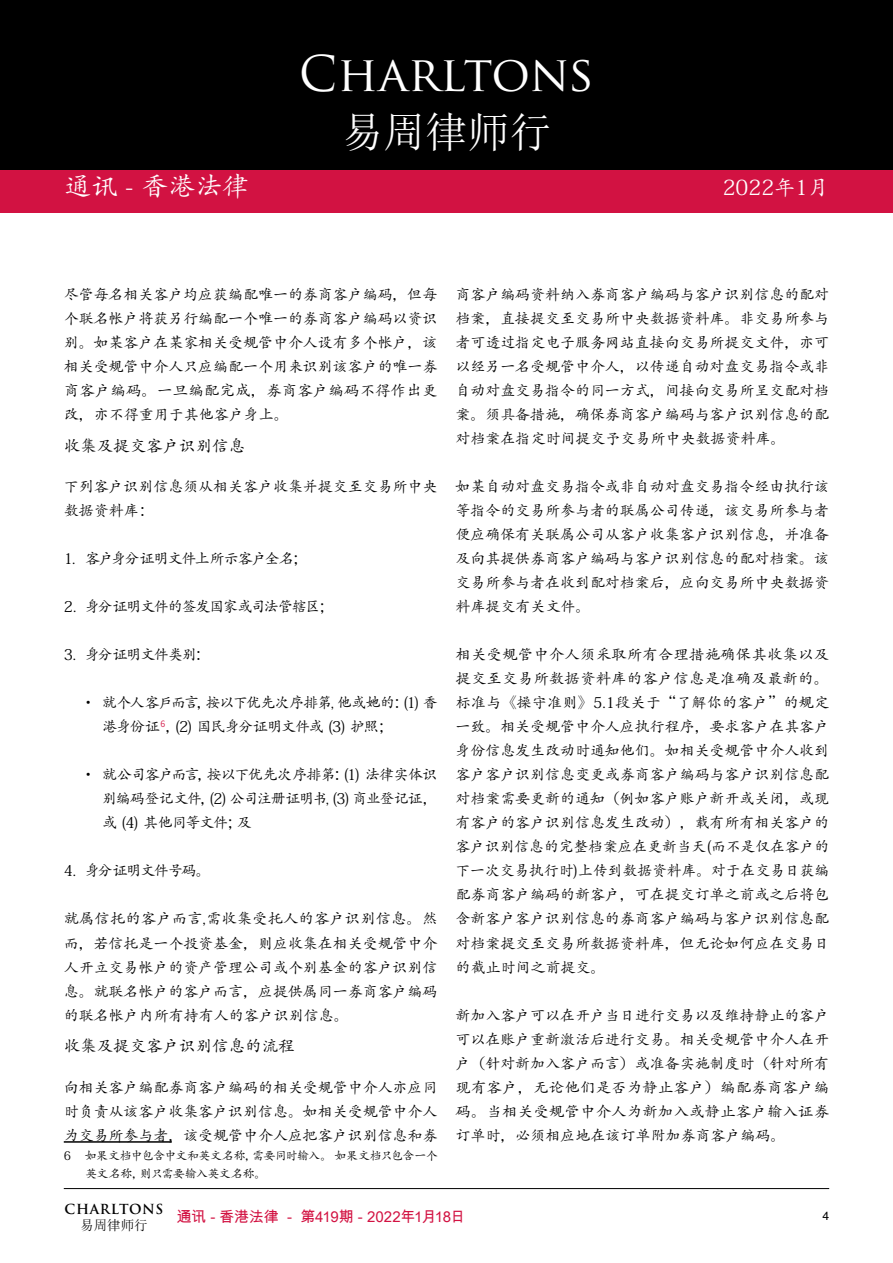
<style>
.page{position:relative;width:893px;height:1263px;background:#fff}
.page>*{position:absolute;margin:0;border:0;box-sizing:border-box;transform-origin:0 0}
.t1{font:48px "Trajan Pro";color:#fff}
.t2{font:42px "Sim Sun";color:#fff}
.t3{font:27px "Adobe Kaiti Std";color:#fff}
.t4{font:21px "Adobe Kaiti Std";color:#fff}
.t5{font:16.5px "Adobe Kaiti Std";color:#000}
.t6{font:15px/24px "Adobe Kaiti Std";color:#000;text-align:justify}
.t7{font:15px/24px "Adobe Kaiti Std";letter-spacing:-.07em;color:#000}
.t8{font:15px "Adobe Kaiti Std";letter-spacing:-.075em;color:#000}
.t9{font:15px "Arial Unicode MS";letter-spacing:-.03em;color:#d21242}
.t10{font:15px "Adobe Kaiti Std";letter-spacing:-.09em;color:#000}
.t11{font:15px "Adobe Kaiti Std";letter-spacing:-.085em;color:#000}
.t12{font:700 13.5px "Trajan Pro";letter-spacing:.05em;color:#000}
.t13{font:13.5px "Sim Sun";color:#000}
.t14{font:12px/18px "Adobe Kaiti Std";letter-spacing:-.05em;color:#000}
.t15{font:12px "Helvetica";color:#000}
</style>
<div class="page">
<hr style="left:64px;top:1188px;width:765px;height:1px;background:#000">
<div style="left:0;top:0;width:893px;height:170px;background:#000"></div>
<div style="left:0;top:170px;width:893px;height:37px;background:#d21242"></div>
<div style="left:0;top:202px;width:893px;height:11px;background:#d21242"></div>
<hr style="left:64px;top:1141px;width:108px;height:2px;background:#000">
<h1 class="t1" style="left:299px;top:43px;width:297px">CHARLTONS</h1>
<h2 class="t2" style="left:341px;top:111px;width:212px">易周律师行</h2>
<h3 class="t3" style="left:64px;top:170px;width:187px">通讯 - 香港法律</h3>
<h3 class="t4" style="left:723px;top:174px;width:108px">2022年1月</h3>
<p class="t6" style="left:64px;top:283px;width:375px">尽管每名相关客户均应获编配唯一的券商客户编码，但每个联名帐户将获另行编配一个唯一的券商客户编码以资识别。如某客户在某家相关受规管中介人设有多个帐户，该相关受规管中介人只应编配一个用来识别该客户的唯一券商客户编码。一旦编配完成，券商客户编码不得作出更改，亦不得重用于其他客户身上。</p>
<p class="t5" style="left:64px;top:436px;width:183px">收集及提交客户识别信息</p>
<p class="t6" style="left:64px;top:475px;width:375px">下列客户识别信息须从相关客户收集并提交至交易所中央数据资料库：</p>
<p class="t8" style="left:64px;top:550px;width:245px">1. 客户身分证明文件上所示客户全名；</p>
<p class="t10" style="left:64px;top:598px;width:271px">2. 身分证明文件的签发国家或司法管辖区；</p>
<p class="t8" style="left:64px;top:646px;width:148px">3. 身分证明文件类别：</p>
<p class="t7" style="left:102px;top:691px;width:337px;text-indent:-21px">• 就个人客戶而言，按以下优先次序排第, 他或她的：(1) 香港身份证<sup>6</sup>，(2) 国民身分证明文件或 (3) 护照；</p>
<p class="t6" style="left:102px;top:763px;width:337px;text-indent:-21px">• 就公司客户而言，按以下优先次序排第：(1) 法律实体识别编码登记文件，(2) 公司注册证明书, (3) 商业登记证，或 (4) 其他同等文件；及</p>
<p class="t11" style="left:64px;top:862px;width:149px">4. 身分证明文件号码。</p>
<p class="t6" style="left:64px;top:907px;width:375px">就属信托的客户而言,需收集受托人的客户识别信息。然而，若信托是一个投资基金，则应收集在相关受规管中介人开立交易帐户的资产管理公司或个别基金的客户识别信息。就联名帐户的客户而言，应提供属同一券商客户编码的联名帐户内所有持有人的客户识别信息。</p>
<p class="t5" style="left:64px;top:1036px;width:232px">收集及提交客户识别信息的流程</p>
<p class="t6" style="left:64px;top:1075px;width:375px">向相关客户编配券商客户编码的相关受规管中介人亦应同时负责从该客户收集客户识别信息。如相关受规管中介人为交易所参与者，该受规管中介人应把客户识别信息和券</p>
<p class="t14" style="left:85px;top:1146px;width:354px;text-indent:-21px">6 如果文档中包含中文和英文名称，需要同时输入。 如果文档只包含一个英文名称，则只需要输入英文名称。</p>
<p class="t6" style="left:455px;top:283px;width:375px">商客户编码资料纳入券商客户编码与客户识别信息的配对档案，直接提交至交易所中央数据资料库。非交易所参与者可透过指定电子服务网站直接向交易所提交文件，亦可以经另一名受规管中介人，以传递自动对盘交易指令或非自动对盘交易指令的同一方式，间接向交易所呈交配对档案。须具备措施，确保券商客户编码与客户识别信息的配对档案在指定时间提交予交易所中央数据资料库。</p>
<p class="t6" style="left:455px;top:475px;width:375px">如某自动对盘交易指令或非自动对盘交易指令经由执行该等指令的交易所参与者的联属公司传递，该交易所参与者便应确保有关联属公司从客户收集客户识别信息，并准备及向其提供券商客户编码与客户识别信息的配对档案。该交易所参与者在收到配对档案后，应向交易所中央数据资料库提交有关文件。</p>
<p class="t6" style="left:455px;top:643px;width:375px">相关受规管中介人须采取所有合理措施确保其收集以及提交至交易所数据资料库的客户信息是准确及最新的。标准与《操守准则》5.1段关于“了解你的客户”的规定一致。相关受规管中介人应执行程序，要求客户在其客户身份信息发生改动时通知他们。如相关受规管中介人收到客户客户识别信息变更或券商客户编码与客户识别信息配对档案需要更新的通知（例如客户账户新开或关闭，或现有客户的客户识别信息发生改动），载有所有相关客户的客户识别信息的完整档案应在更新当天(而不是仅在客户的下一次交易执行时)上传到数据资料库。对于在交易日获编配券商客户编码的新客户，可在提交订单之前或之后将包含新客户客户识别信息的券商客户编码与客户识别信息配对档案提交至交易所数据资料库，但无论如何应在交易日的截止时间之前提交。</p>
<p class="t6" style="left:455px;top:1003px;width:375px">新加入客户可以在开户当日进行交易以及维持静止的客户可以在账户重新激活后进行交易。相关受规管中介人在开户（针对新加入客户而言）或准备实施制度时（针对所有现有客户，无论他们是否为静止客户）编配券商客户编码。当相关受规管中介人为新加入或静止客户输入证券订单时，必须相应地在该订单附加券商客户编码。</p>
<p class="t12" style="left:65px;top:1200px;width:100px">CHARLTONS</p>
<p class="t13" style="left:80px;top:1218px;width:69px">易周律师行</p>
<p class="t9" style="left:177px;top:1205px;width:290px">通讯 - 香港法律 - 第419期 - 2022年1月18日</p>
<p class="t15" style="left:822px;top:1206px;width:8px">4</p>
</div>
